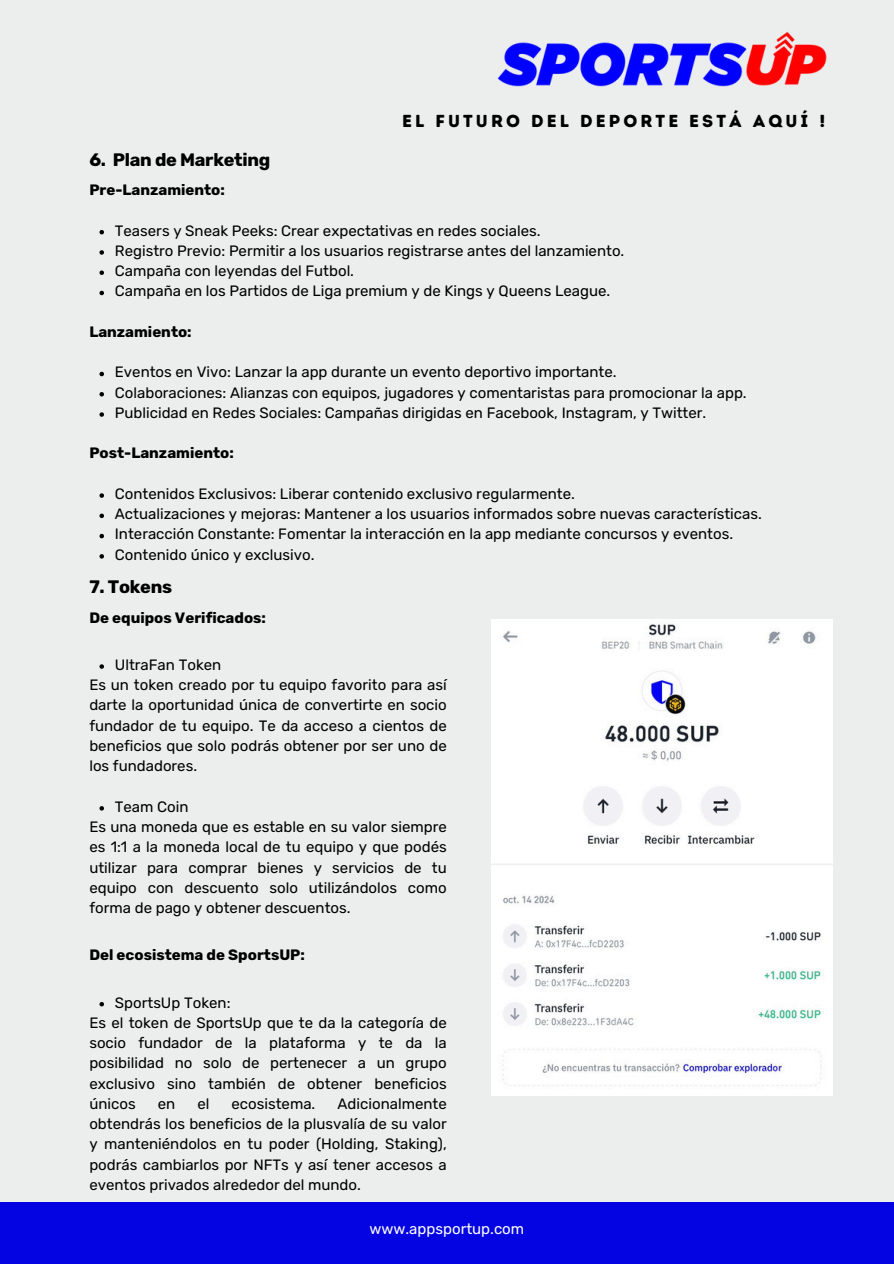
<style>
.page{position:relative;width:894px;height:1264px;background:#fff}
.page>*{position:absolute;margin:0;border:0;box-sizing:border-box;transform-origin:0 0}
.t1{font:700 18px "Rubik";letter-spacing:-.015em;color:#000}
.t2{font:17.4px "Intro Rust Base";letter-spacing:.18em;color:#000}
.t3{font:15px/20.2px "Rubik";color:#000;text-align:justify}
.t4{font:700 15px "Rubik";color:#000}
.t5{font:15px "Rubik";color:#fff}
</style>
<div class="page">
<div style="left:0;top:0;width:893px;height:1263px;background:#eceeed"></div>
<div style="left:0;top:1201px;width:893px;height:62px;background:#0404e2"></div>
<svg style="left:99px;top:230px;width:5px;height:4px"></svg>
<svg style="left:99px;top:250px;width:5px;height:5px"></svg>
<svg style="left:99px;top:270px;width:5px;height:5px"></svg>
<svg style="left:99px;top:291px;width:5px;height:4px"></svg>
<svg style="left:99px;top:372px;width:5px;height:4px"></svg>
<svg style="left:99px;top:392px;width:5px;height:4px"></svg>
<svg style="left:99px;top:412px;width:5px;height:5px"></svg>
<svg style="left:99px;top:493px;width:5px;height:5px"></svg>
<svg style="left:99px;top:513px;width:5px;height:5px"></svg>
<svg style="left:99px;top:534px;width:5px;height:4px"></svg>
<svg style="left:99px;top:554px;width:5px;height:4px"></svg>
<img style="left:497px;top:31px;width:330px;height:56px">
<svg style="left:99px;top:664px;width:5px;height:4px"></svg>
<svg style="left:99px;top:806px;width:5px;height:4px"></svg>
<svg style="left:99px;top:1002px;width:5px;height:4px"></svg>
<img style="left:491px;top:619px;width:341px;height:476px">
<h2 class="t2" style="left:402px;top:110px;width:424px">EL FUTURO DEL DEPORTE ESTÁ AQUÍ !</h2>
<h1 class="t1" style="left:89px;top:149px;width:182px">6. Plan de Marketing</h1>
<h2 class="t4" style="left:89px;top:181px;width:137px">Pre-Lanzamiento:</h2>
<h3 class="t3" style="left:115px;top:220px;width:427px">Teasers y Sneak Peeks: Crear expectativas en redes sociales.</h3>
<p class="t3" style="left:115px;top:240px;width:511px">Registro Previo: Permitir a los usuarios registrarse antes del lanzamiento.</p>
<p class="t3" style="left:115px;top:261px;width:241px">Campaña con leyendas del Futbol.</p>
<p class="t3" style="left:115px;top:281px;width:497px">Campaña en los Partidos de Liga premium y de Kings y Queens League.</p>
<p class="t4" style="left:89px;top:323px;width:104px">Lanzamiento:</p>
<h3 class="t3" style="left:115px;top:362px;width:503px">Eventos en Vivo: Lanzar la app durante un evento deportivo importante.</h3>
<p class="t3" style="left:115px;top:382px;width:633px">Colaboraciones: Alianzas con equipos, jugadores y comentaristas para promocionar la app.</p>
<p class="t3" style="left:115px;top:402px;width:592px">Publicidad en Redes Sociales: Campañas dirigidas en Facebook, Instagram, y Twitter.</p>
<p class="t4" style="left:89px;top:444px;width:146px">Post-Lanzamiento:</p>
<h3 class="t3" style="left:115px;top:483px;width:461px">Contenidos Exclusivos: Liberar contenido exclusivo regularmente.</h3>
<p class="t3" style="left:115px;top:504px;width:648px">Actualizaciones y mejoras: Mantener a los usuarios informados sobre nuevas características.</p>
<p class="t3" style="left:115px;top:524px;width:619px">Interacción Constante: Fomentar la interacción en la app mediante concursos y eventos.</p>
<p class="t3" style="left:115px;top:544px;width:201px">Contenido único y exclusivo.</p>
<h3 class="t1" style="left:89px;top:576px;width:84px">7. Tokens</h3>
<p class="t4" style="left:89px;top:608px;width:178px">De equipos Verificados:</p>
<p class="t3" style="left:115px;top:654px;width:108px">UltraFan Token</p>
<p class="t3" style="left:89px;top:675px;width:359px">Es un token creado por tu equipo favorito para así darte la oportunidad única de convertirte en socio fundador de tu equipo. Te da acceso a cientos de beneficios que solo podrás obtener por ser uno de los fundadores.</p>
<p class="t3" style="left:115px;top:796px;width:75px">Team Coin</p>
<h3 class="t3" style="left:89px;top:816px;width:359px">Es una moneda que es estable en su valor siempre es 1:1 a la moneda local de tu equipo y que podés utilizar para comprar bienes y servicios de tu equipo con descuento solo utilizándolos como forma de pago y obtener descuentos.</h3>
<p class="t4" style="left:89px;top:946px;width:217px">Del ecosistema de SportsUP:</p>
<p class="t3" style="left:115px;top:992px;width:117px">SportsUp Token:</p>
<p class="t3" style="left:89px;top:1012px;width:359px">Es el token de SportsUp que te da la categoría de socio fundador de la plataforma y te da la posibilidad no solo de pertenecer a un grupo exclusivo sino también de obtener beneficios únicos</p>
<p class="t3" style="left:89px;top:1093px;width:359px;text-indent:248px">Adicionalmente obtendrás los beneficios de la plusvalía de su valor y manteniéndolos en tu poder (Holding, Staking), podrás cambiarlos por NFTs y así tener accesos a eventos privados alrededor del mundo.</p>
<p class="t3" style="left:158px;top:1093px;width:19px">en</p>
<p class="t3" style="left:197px;top:1093px;width:14px">el</p>
<p class="t3" style="left:231px;top:1093px;width:85px">ecosistema.</p>
<p class="t5" style="left:369px;top:1220px;width:156px">www.appsportup.com</p>
</div>
